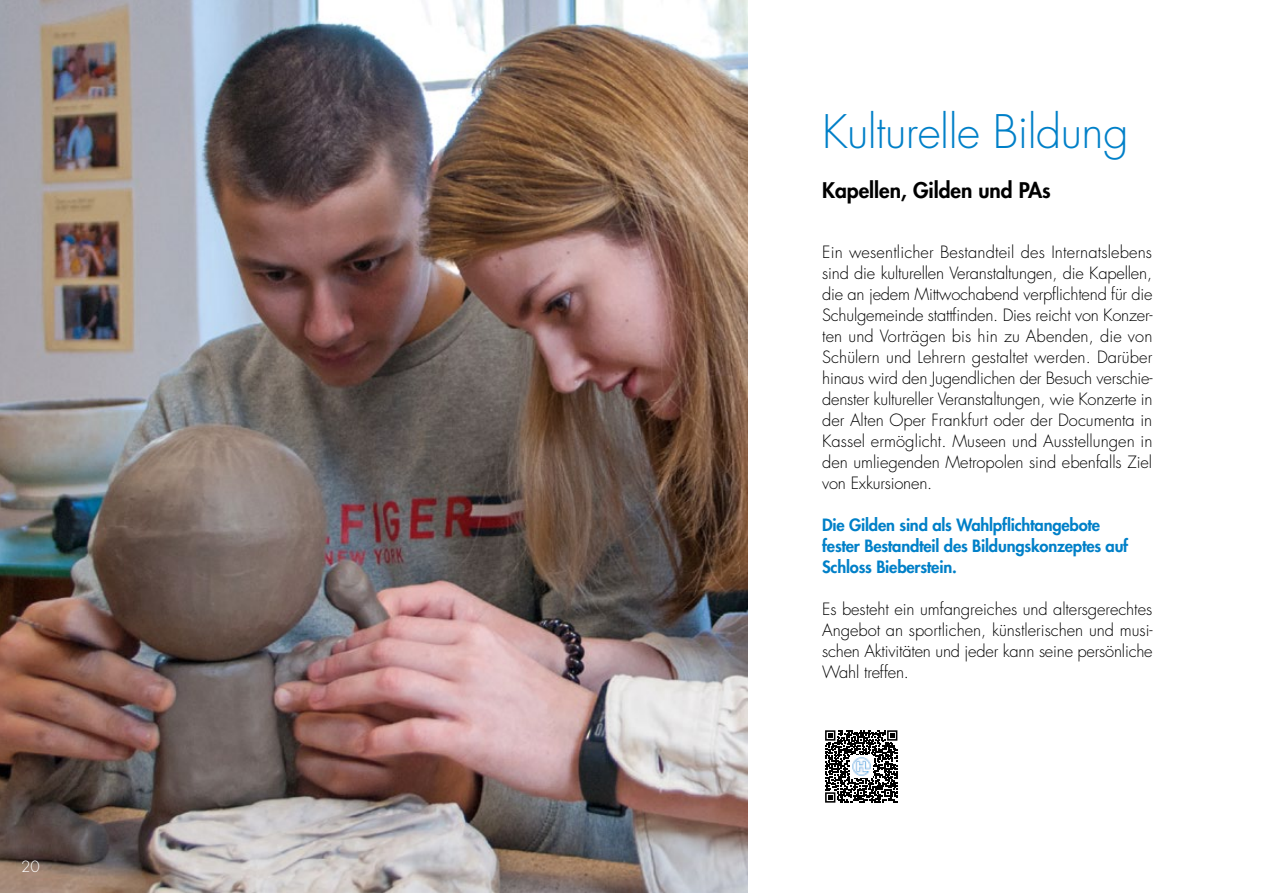
<style>
.page{position:relative;width:1263px;height:893px;background:#fff}
.page>*{position:absolute;margin:0;border:0;box-sizing:border-box;transform-origin:0 0}
.t1{font:300 45px "Futura Std";letter-spacing:-.01em;color:#0080c8}
.t2{font:800 21px "Futura Std";color:#000}
.t3{font:300 16.5px/21px "Futura Std";letter-spacing:-.01em;color:#000;text-align:justify}
.t4{font:800 16.5px/21px "Futura Std";letter-spacing:-.01em;color:#0080c8}
.t5{font:300 15px "Futura Std";color:#fff}
</style>
<div class="page">
<img style="left:0;top:0;width:747px;height:893px">
<svg style="left:825px;top:730px;width:72px;height:73px"></svg>
<img style="left:850px;top:755px;width:22px;height:22px">
<p class="t5" style="left:21px;top:857px;width:20px">20</p>
<h1 class="t1" style="left:822px;top:104px;width:308px">Kulturelle Bildung</h1>
<p class="t2" style="left:822px;top:177px;width:230px">Kapellen, Gilden und PAs</p>
<p class="t3" style="left:822px;top:242px;width:332px">Ein wesentlicher Bestandteil des Internatslebens sind die kulturellen Veranstaltungen, die Kapellen, die an jedem Mittwochabend verpflichtend für die Schulgemeinde stattfinden. Dies reicht von Konzer&shy;ten und Vorträgen bis hin zu Abenden, die von Schülern und Lehrern gestaltet werden. Darüber hinaus wird den Jugendlichen der Besuch verschie&shy;denster kultureller Veranstaltungen, wie Konzerte in der Alten Oper Frankfurt oder der Documenta in Kassel ermöglicht. Museen und Ausstellungen in den umliegenden Metropolen sind ebenfalls Ziel von Exkursionen.</p>
<p class="t4" style="left:822px;top:515px;width:308px">Die Gilden sind als Wahlpflichtangebote fester Bestandteil des Bildungskonzeptes auf<br>Schloss Bieberstein.</p>
<p class="t3" style="left:822px;top:599px;width:332px">Es besteht ein umfangreiches und altersgerechtes Angebot an sportlichen, künstlerischen und musi&shy;schen Aktivitäten und jeder kann seine persönliche Wahl treffen.</p>
</div>
